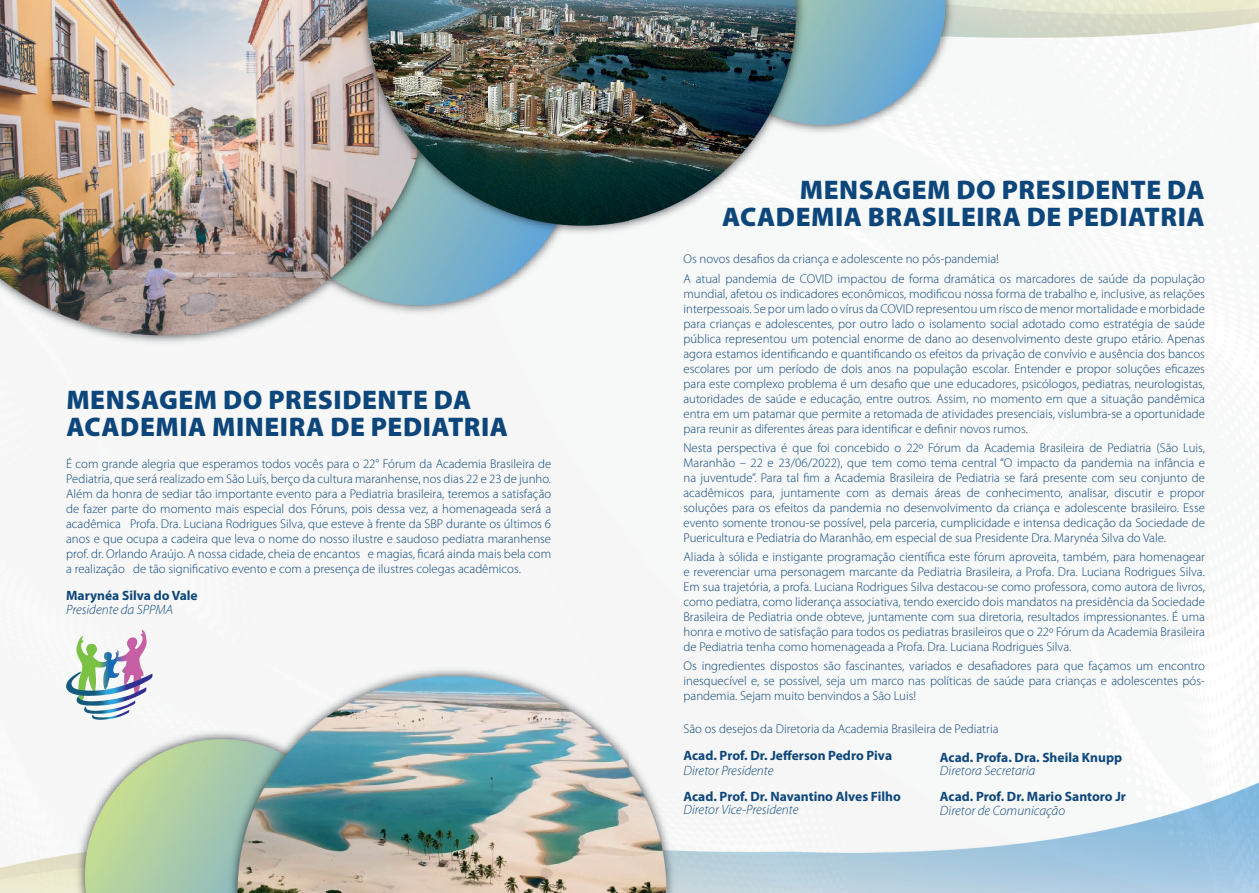
<style>
.page{position:relative;width:1259px;height:893px;background:#fff}
.page>*{position:absolute;margin:0;border:0;box-sizing:border-box;transform-origin:0 0}
.t1{font:900 27px/27px "Myriad Pro";letter-spacing:.02em;color:#0d467b}
.t2{font:700 13.5px "Myriad Pro";color:#0d467b}
.t3{font:italic 300 13.5px "Myriad Pro";color:#0d467b}
.t4{font:300 12.75px/15px "Myriad Pro";color:#0d467b;text-align:justify}
</style>
<div class="page">
<img style="left:0;top:0;width:1259px;height:893px">
<svg style="left:87px;top:630px;width:56px;height:32px"></svg>
<svg style="left:64px;top:671px;width:88px;height:49px"></svg>
<h1 class="t1" style="left:66px;top:387px;width:443px">MENSAGEM DO PRESIDENTE DA<br>ACADEMIA MINEIRA DE PEDIATRIA</h1>
<p class="t4" style="left:66px;top:456px;width:486px">É com grande alegria que esperamos todos vocês para o 22° Fórum da Academia Brasileira de Pediatria, que será realizado em São Luís, berço da cultura maranhense, nos dias 22 e 23 de junho.<br>Além da honra de sediar tão importante evento para a Pediatria brasileira, teremos a satisfação de fazer parte do momento mais especial dos Fóruns, pois dessa vez, a homenageada será a acadêmica Profa. Dra. Luciana Rodrigues Silva, que esteve à frente da SBP durante os últimos 6 anos e que ocupa a cadeira que leva o nome do nosso ilustre e saudoso pediatra maranhense prof. dr. Orlando Araújo. A nossa cidade, cheia de encantos e magias, ficará ainda mais bela com a realização de tão significativo evento e com a presença de ilustres colegas acadêmicos.</p>
<p class="t2" style="left:66px;top:587px;width:133px">Marynéa Silva do Vale</p>
<p class="t3" style="left:66px;top:603px;width:108px">Presidente da SPPMA</p>
<h1 class="t1" style="left:722px;top:176px;width:484px;text-align:right">MENSAGEM DO PRESIDENTE DA<br>ACADEMIA BRASILEIRA DE PEDIATRIA</h1>
<p class="t4" style="left:683px;top:250px;width:523px;line-height:19.2px">Os novos desafios da criança e adolescente no pós-pandemia!<br>A atual pandemia de COVID impactou de forma dramática os marcadores de saúde da população</p>
<p class="t4" style="left:683px;top:286px;width:523px">mundial, afetou os indicadores econômicos, modificou nossa forma de trabalho e, inclusive, as relações interpessoais. Se por um lado o vírus da COVID representou um risco de menor mortalidade e morbidade para crianças e adolescentes, por outro lado o isolamento social adotado como estratégia de saúde pública representou um potencial enorme de dano ao desenvolvimento deste grupo etário. Apenas agora estamos identificando e quantificando os efeitos da privação de convívio e ausência dos bancos escolares por um período de dois anos na população escolar. Entender e propor soluções eficazes para este complexo problema é um desafio que une educadores, psicólogos, pediatras, neurologistas, autoridades de saúde e educação, entre outros. Assim, no momento em que a situação pandêmica entra em um patamar que permite a retomada de atividades presenciais, vislumbra-se a oportunidade para reunir as diferentes áreas para identificar e definir novos rumos.</p>
<p class="t4" style="left:683px;top:440px;width:523px">Nesta perspectiva é que foi concebido o 22º Fórum da Academia Brasileira de Pediatria (São Luis, Maranhão – 22 e 23/06/2022), que tem como tema central “O impacto da pandemia na infância e na juventude”. Para tal fim a Academia Brasileira de Pediatria se fará presente com seu conjunto de acadêmicos para, juntamente com as demais áreas de conhecimento, analisar, discutir e propor soluções para os efeitos da pandemia no desenvolvimento da criança e adolescente brasileiro. Esse evento somente tronou-se possível, pela parceria, cumplicidade e intensa dedicação da Sociedade de Puericultura e Pediatria do Maranhão, em especial de sua Presidente Dra. Marynéa Silva do Vale.</p>
<p class="t4" style="left:683px;top:550px;width:523px">Aliada à sólida e instigante programação científica este fórum aproveita, também, para homenagear e reverenciar uma personagem marcante da Pediatria Brasileira, a Profa. Dra. Luciana Rodrigues Silva.<br>Em sua trajetória, a profa. Luciana Rodrigues Silva destacou-se como professora, como autora de livros, como pediatra, como liderança associativa, tendo exercido dois mandatos na presidência da Sociedade Brasileira de Pediatria onde obteve, juntamente com sua diretoria, resultados impressionantes. É uma honra e motivo de satisfação para todos os pediatras brasileiros que o 22º Fórum da Academia Brasileira de Pediatria tenha como homenageada a Profa. Dra. Luciana Rodrigues Silva.</p>
<p class="t4" style="left:683px;top:659px;width:523px">Os ingredientes dispostos são fascinantes, variados e desafiadores para que façamos um encontro inesquecível e, se possível, seja um marco nas políticas de saúde para crianças e adolescentes pós&shy;pandemia. Sejam muito benvindos a São Luis!</p>
<p class="t4" style="left:683px;top:722px;width:316px">São os desejos da Diretoria da Academia Brasileira de Pediatria</p>
<p class="t2" style="left:683px;top:746px;width:210px">Acad. Prof. Dr. Jefferson Pedro Piva</p>
<p class="t3" style="left:683px;top:763px;width:92px">Diretor Presidente</p>
<p class="t2" style="left:683px;top:787px;width:219px">Acad. Prof. Dr. Navantino Alves Filho</p>
<p class="t3" style="left:683px;top:803px;width:116px">Diretor Vice-Presidente</p>
<p class="t2" style="left:940px;top:748px;width:184px">Acad. Profa. Dra. Sheila Knupp</p>
<p class="t3" style="left:940px;top:763px;width:97px">Diretora Secretaria</p>
<p class="t2" style="left:940px;top:788px;width:188px">Acad. Prof. Dr. Mario Santoro Jr</p>
<p class="t3" style="left:940px;top:803px;width:127px">Diretor de Comunicação</p>
</div>
